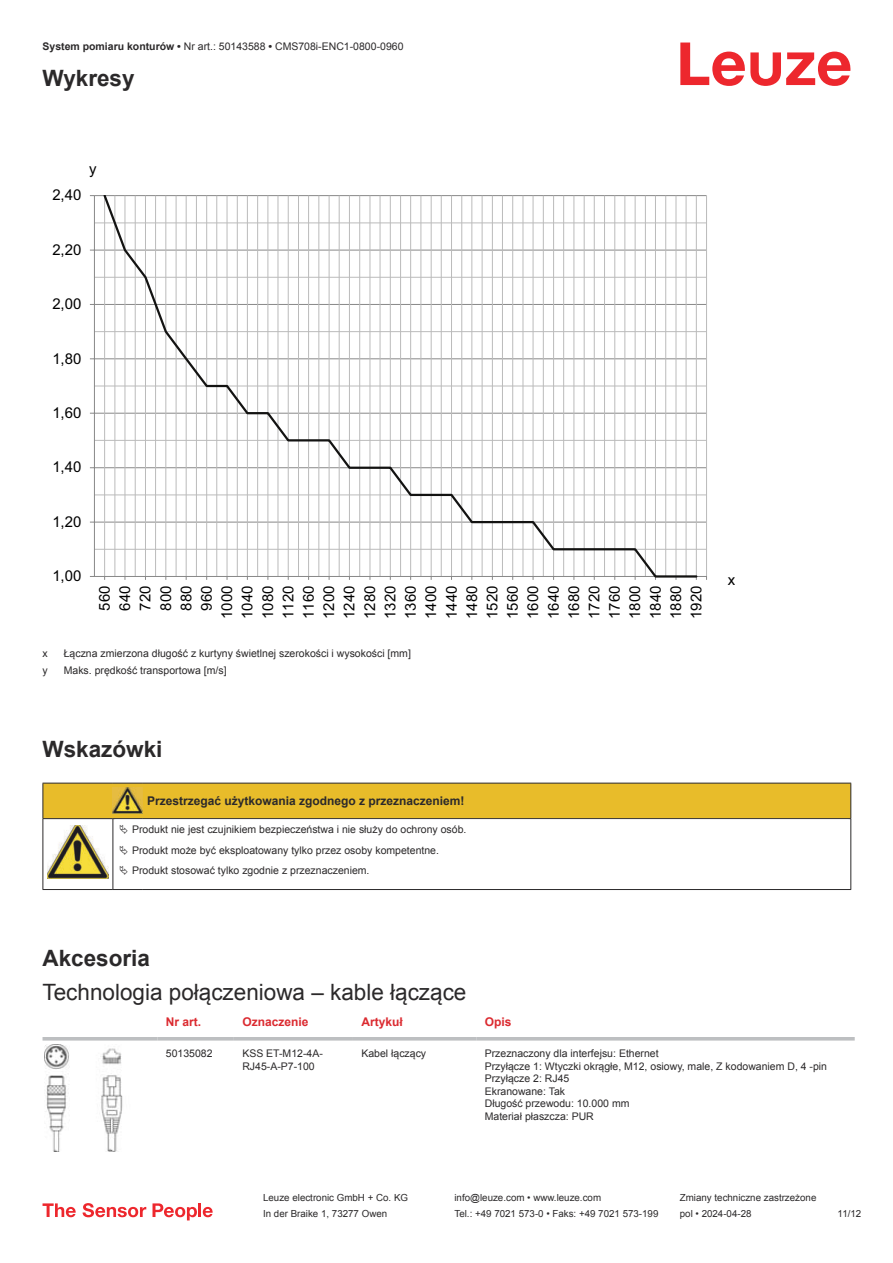
<style>
.page{position:relative;width:893px;height:1263px;background:#fff}
.page>*{position:absolute;margin:0;border:0;box-sizing:border-box;transform-origin:0 0}
.t1{font:22.5px "Arial";color:#2b292a}
.t2{font:700 22.5px "Arial";color:#2b292a}
.t3{font:15px/20.4px "Arial";color:#000;text-align:center}
.t4{font:700 12px "Arial";color:#2b292a}
.t5{font:700 12px "Arial";color:#db2a30}
.t6{font:10.5px/12.6px "Arial";color:#2b292a}
.t7{font:9.75px "Arial";color:#2b292a}
.s1{font-weight:700}
</style>
<div class="page">
<svg style="left:680px;top:43px;width:170px;height:43px"></svg>
<svg style="left:43px;top:1040px;width:812px;height:112px"></svg>
<hr style="left:43px;top:1037px;width:114px;height:3px;background:#bdbfc1">
<hr style="left:157px;top:1037px;width:77px;height:3px;background:#bdbfc1">
<hr style="left:234px;top:1037px;width:119px;height:3px;background:#bdbfc1">
<hr style="left:353px;top:1037px;width:123px;height:3px;background:#bdbfc1">
<hr style="left:476px;top:1037px;width:379px;height:3px;background:#bdbfc1">
<img style="left:45px;top:1045px;width:93px;height:106px">
<svg style="left:43px;top:1203px;width:33px;height:14px"></svg>
<svg style="left:83px;top:1203px;width:63px;height:14px"></svg>
<svg style="left:153px;top:1203px;width:44px;height:17px"></svg>
<hr style="left:198px;top:1203px;width:3px;height:14px;background:#ed272d">
<svg style="left:203px;top:1207px;width:10px;height:10px"></svg>
<hr style="left:94px;top:549px;width:612px;height:1px;background:#bbb">
<hr style="left:94px;top:494px;width:612px;height:1px;background:#bbb">
<hr style="left:94px;top:440px;width:612px;height:1px;background:#bbb">
<hr style="left:94px;top:386px;width:612px;height:1px;background:#bbb">
<hr style="left:94px;top:331px;width:612px;height:1px;background:#bbb">
<hr style="left:94px;top:277px;width:612px;height:1px;background:#bbb">
<hr style="left:94px;top:223px;width:612px;height:1px;background:#bbb">
<hr style="left:94px;top:522px;width:612px;height:1px;background:#888">
<hr style="left:94px;top:467px;width:612px;height:1px;background:#888">
<hr style="left:94px;top:413px;width:612px;height:1px;background:#888">
<hr style="left:94px;top:358px;width:612px;height:1px;background:#888">
<hr style="left:94px;top:304px;width:612px;height:1px;background:#888">
<hr style="left:94px;top:250px;width:612px;height:1px;background:#888">
<hr style="left:94px;top:195px;width:612px;height:1px;background:#888">
<hr style="left:706px;top:196px;width:1px;height:380px;background:#bbb">
<hr style="left:94px;top:196px;width:1px;height:380px;background:#888">
<hr style="left:94px;top:576px;width:612px;height:1px;background:#888">
<svg style="left:102px;top:196px;width:597px;height:381px"></svg>
<hr style="left:43px;top:889px;width:70px;height:1px;background:#2b292a">
<hr style="left:113px;top:889px;width:30px;height:1px;background:#2b292a">
<hr style="left:143px;top:889px;width:708px;height:1px;background:#2b292a">
<svg style="left:43px;top:783px;width:808px;height:106px"></svg>
<p class="t6" style="left:43px;top:41px;width:362px"><span class="s1">System pomiaru konturów •</span> Nr art.: 50143588 <span class="s1">•</span> CMS708i-ENC1-0800-0960</p>
<h1 class="t2" style="left:43px;top:70px;width:94px">Wykresy</h1>
<h2 class="t3" style="left:52px;top:186px;width:31px">2,40</h2>
<h2 class="t3" style="left:89px;top:160px;width:9px">y</h2>
<h2 class="t3" style="left:52px;top:241px;width:31px">2,20</h2>
<h2 class="t3" style="left:52px;top:295px;width:31px">2,00</h2>
<h2 class="t3" style="left:52px;top:350px;width:31px">1,80</h2>
<h2 class="t3" style="left:52px;top:404px;width:31px">1,60</h2>
<h2 class="t3" style="left:52px;top:458px;width:31px">1,40</h2>
<h2 class="t3" style="left:52px;top:513px;width:31px">1,20</h2>
<h2 class="t3" style="left:52px;top:567px;width:31px">1,00</h2>
<h2 class="t3" style="left:96px;top:619px;width:35px;rotate:-90deg">560<br>640<br>720<br>800<br>880<br>960<br>1000<br>1040<br>1080<br>1120<br>1160<br>1200<br>1240<br>1280<br>1320<br>1360<br>1400<br>1440<br>1480<br>1520<br>1560<br>1600<br>1640<br>1680<br>1720<br>1760<br>1800<br>1840<br>1880<br>1920</h2>
<p class="t6" style="left:43px;top:648px;width:7px">x</p>
<p class="t6" style="left:64px;top:647px;width:349px">Łączna zmierzona długość z kurtyny świetlnej szerokości i wysokości [mm]</p>
<p class="t6" style="left:43px;top:665px;width:7px">y</p>
<p class="t6" style="left:64px;top:664px;width:164px">Maks. prędkość transportowa [m/s]</p>
<h1 class="t2" style="left:43px;top:740px;width:122px">Wskazówki</h1>
<p class="t4" style="left:147px;top:792px;width:319px">Przestrzegać użytkowania zgodnego z przeznaczeniem!</p>
<p class="t6" style="left:132px;top:819px;width:336px;line-height:20.2px">Produkt nie jest czujnikiem bezpieczeństwa i nie służy do ochrony osób.<br>Produkt może być eksploatowany tylko przez osoby kompetentne.<br>Produkt stosować tylko zgodnie z przeznaczeniem.</p>
<h2 class="t3" style="left:728px;top:571px;width:9px">x</h2>
<h1 class="t2" style="left:43px;top:950px;width:109px">Akcesoria</h1>
<h1 class="t1" style="left:43px;top:976px;width:425px">Technologia połączeniowa – kable łączące</h1>
<p class="t5" style="left:166px;top:1017px;width:37px">Nr art.</p>
<p class="t5" style="left:242px;top:1017px;width:68px">Oznaczenie</p>
<p class="t5" style="left:361px;top:1013px;width:43px">Artykuł</p>
<p class="t5" style="left:485px;top:1017px;width:28px">Opis</p>
<p class="t6" style="left:166px;top:1047px;width:48px">50135082</p>
<p class="t6" style="left:242px;top:1047px;width:82px">KSS ET-M12-4A-<br>RJ45-A-P7-100</p>
<p class="t6" style="left:361px;top:1047px;width:66px">Kabel łączący</p>
<p class="t6" style="left:485px;top:1047px;width:344px">Przeznaczony dla interfejsu: Ethernet<br>Przyłącze 1: Wtyczki okrągłe, M12, osiowy, male, Z kodowaniem D, 4 -pin<br>Przyłącze 2: RJ45<br>Ekranowane: Tak<br>Długość przewodu: 10.000 mm<br>Materiał płaszcza: PUR</p>
<p class="t7" style="left:263px;top:1191px;width:146px">Leuze electronic GmbH + Co. KG</p>
<p class="t7" style="left:454px;top:1191px;width:148px">info@leuze.com • www.leuze.com</p>
<p class="t7" style="left:680px;top:1191px;width:138px">Zmiany techniczne zastrzeżone</p>
<p class="t7" style="left:263px;top:1207px;width:126px">In der Braike 1, 73277 Owen</p>
<p class="t7" style="left:454px;top:1207px;width:205px">Tel.: +49 7021 573-0 • Faks: +49 7021 573-199</p>
<p class="t7" style="left:680px;top:1207px;width:73px">pol • 2024-04-28</p>
<p class="t7" style="left:838px;top:1210px;width:25px">11 /12</p>
</div>
